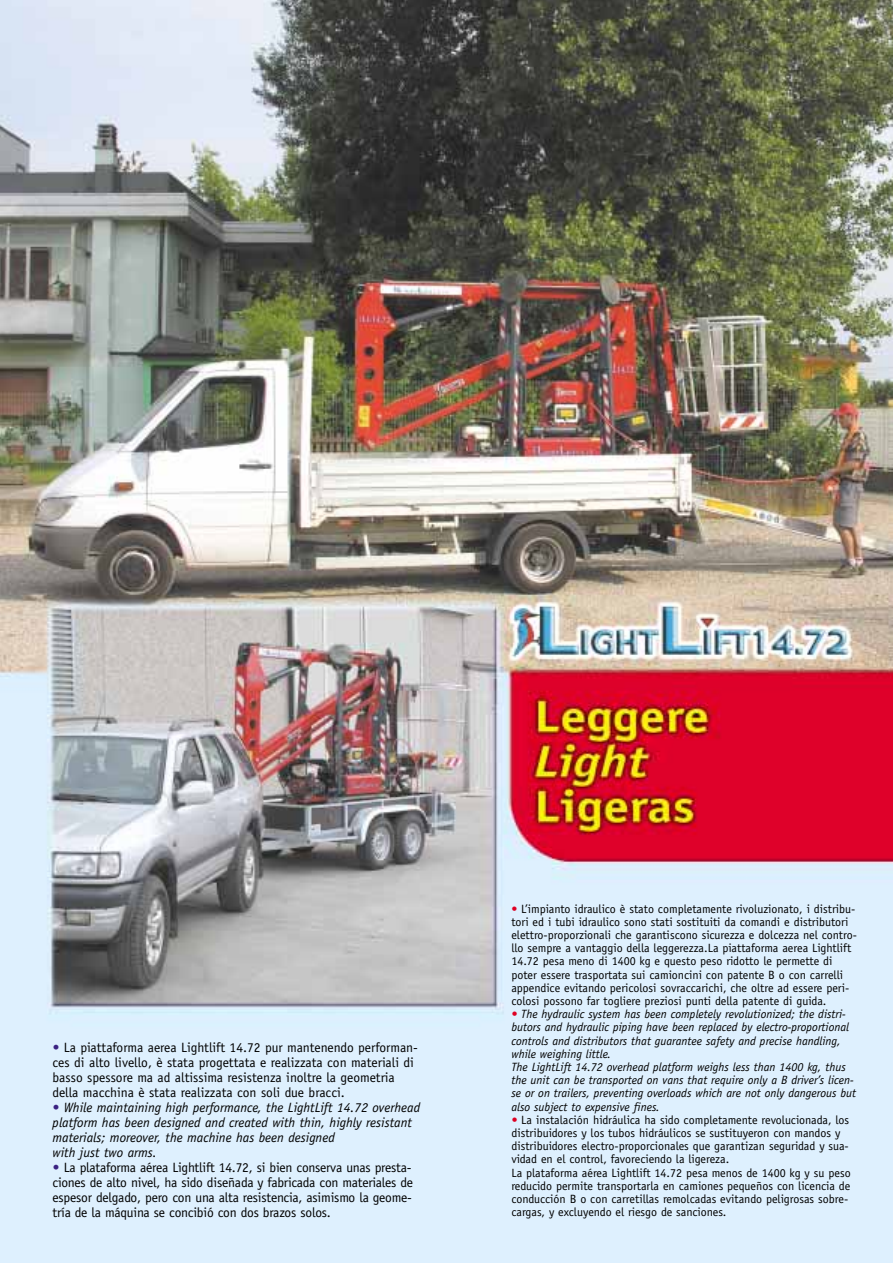
<style>
.page{position:relative;width:893px;height:1263px;background:#fff}
.page>*{position:absolute;margin:0;border:0;box-sizing:border-box;transform-origin:0 0}
.t1{font:13.5px/15px "Officina Sans";color:#000}
.t2{font:italic 13.5px/15px "Officina Sans";color:#000}
.t3{font:12px/13.2px "Officina Sans";color:#000}
.t4{font:italic 12px/13.2px "Officina Sans";color:#000}
.s1{font-weight:700;font-style:italic;color:#3b2382}
.s2{font-weight:700;color:#3b2382}
.s3{color:#de0023}
.s4{font-style:italic;color:#de0023}
</style>
<div class="page">
<img style="left:0;top:0;width:892px;height:1263px">
<p class="t1" style="left:53px;top:1041px;width:367px"><span class="s1">•</span> La piattaforma aerea Lightlift 14.72 pur mantenendo performan&shy;ces di alto livello, è stata progettata e realizzata con materiali di basso spessore ma ad altissima resistenza inoltre la geometria della macchina è stata realizzata con soli due bracci.</p>
<p class="t2" style="left:53px;top:1101px;width:369px"><span class="s2">•</span> While maintaining high performance, the LightLift 14.72 overhead platform has been designed and created with thin, highly resistant materials; moreover, the machine has been designed<br>with just two arms.</p>
<p class="t1" style="left:53px;top:1161px;width:362px;text-align:justify"><span class="s1">•</span> La plataforma aérea Lightlift 14.72, si bien conserva unas presta&shy;ciones de alto nivel, ha sido diseñada y fabricada con materiales de espesor delgado, pero con una alta resistencia, asimismo la geome&shy;tría de la máquina se concibió con dos brazos solos.</p>
<p class="t3" style="left:511px;top:903px;width:347px"><span class="s3">•</span> L’impianto idraulico è stato completamente rivoluzionato, i distribu&shy;tori ed i tubi idraulico sono stati sostituiti da comandi e distributori elettro-proporzionali che garantiscono sicurezza e dolcezza nel contro&shy;llo sempre a vantaggio della leggerezza.La piattaforma aerea Lightlift 14.72 pesa meno di 1400 kg e questo peso ridotto le permette di poter essere trasportata sui camioncini con patente B o con carrelli appendice evitando pericolosi sovraccarichi, che oltre ad essere peri&shy;colosi possono far togliere preziosi punti della patente di guida.</p>
<p class="t4" style="left:511px;top:1008px;width:346px"><span class="s3">•</span> The hydraulic system has been completely revolutionized; the distri&shy;butors and hydraulic piping have been replaced by electro-proportional controls and distributors that guarantee safety and precise handling, while weighing little.<br>The LightLift 14.72 overhead platform weighs less than 1400 kg, thus the unit can be transported on vans that require only a B driver’s licen&shy;se or on trailers, preventing overloads which are not only dangerous but also subject to expensive fines.</p>
<p class="t3" style="left:511px;top:1114px;width:341px"><span class="s4">•</span> La instalación hidráulica ha sido completamente revolucionada, los distribuidores y los tubos hidráulicos se sustituyeron con mandos y distribuidores electro-proporcionales que garantizan seguridad y sua&shy;vidad en el control, favoreciendo la ligereza.<br>La plataforma aérea Lightlift 14.72 pesa menos de 1400 kg y su peso reducido permite transportarla en camiones pequeños con licencia de conducción B o con carretillas remolcadas evitando peligrosas sobre&shy;cargas, y excluyendo el riesgo de sanciones.</p>
</div>
